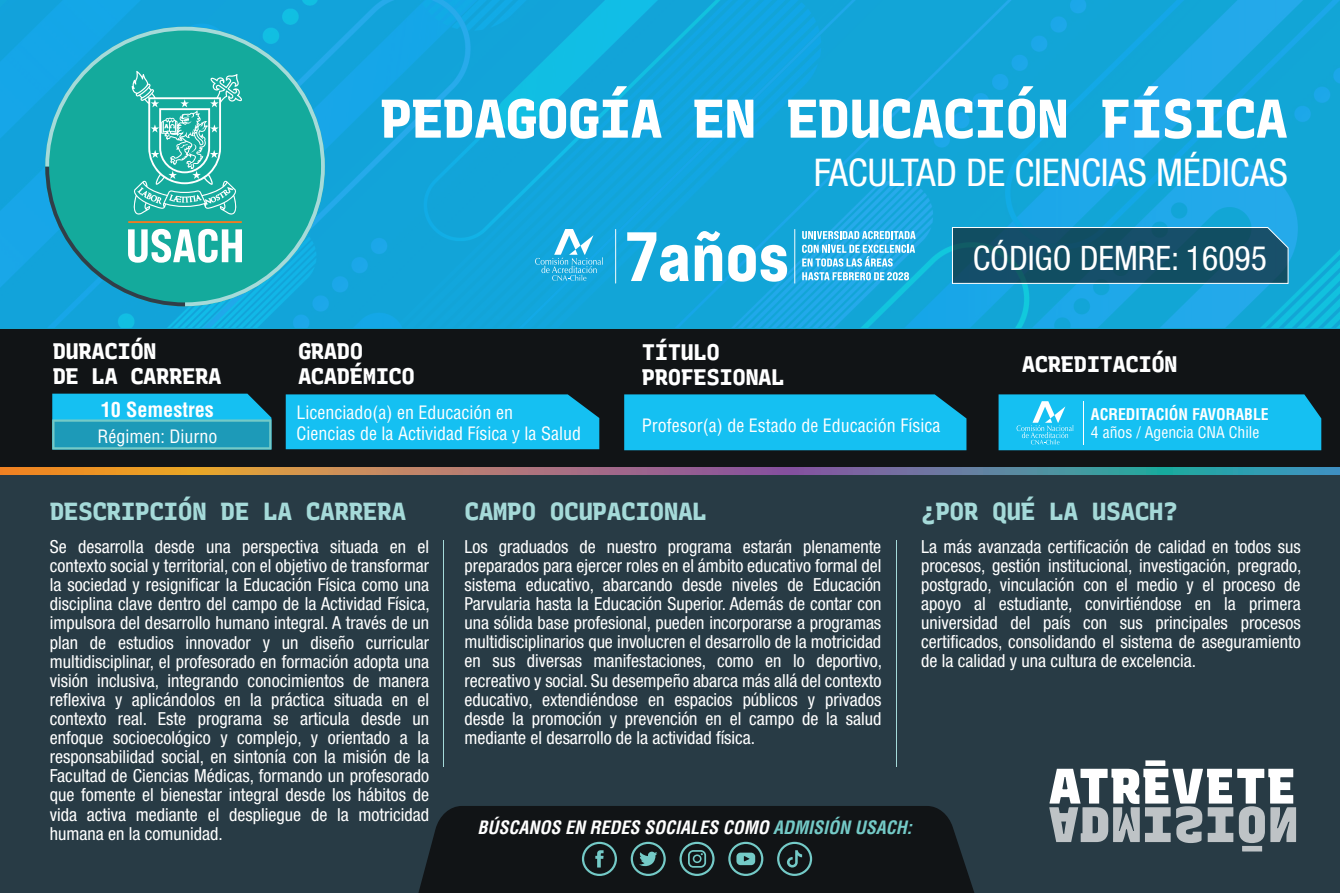
<style>
.page{position:relative;width:1340px;height:893px;background:#fff}
.page>*{position:absolute;margin:0;border:0;box-sizing:border-box;transform-origin:0 0}
.t1{font:800 54.45px "Recursive Monospace";letter-spacing:-.025em;color:#fff}
.t2{font:condensed 38.25px "Helvetica Neue LT Std";color:#fff}
.t3{font:condensed 33.75px "Helvetica Neue LT Std";color:#fff}
.t4{font:800 24.75px "Recursive Monospace";letter-spacing:-.025em;color:#a5dad9}
.t5{font:800 22.5px/24.8px "Recursive Monospace";letter-spacing:-.025em;color:#fff}
.t6{font:700 condensed 20.25px "Helvetica LT Std";color:#fff}
.t7{font:condensed 18px/19.1px "Helvetica Neue LT Std";color:#fff;text-align:justify}
.t8{font:condensed 18px/21.4px "Helvetica LT Std";color:#fff}
.t9{font:italic 700 condensed 18px "Helvetica LT Std";color:#fff}
.t10{font:700 condensed 15.75px "Helvetica LT Std";color:#fff}
.t11{font:condensed 15.75px "Helvetica LT Std";color:#fff}
.s1{color:#74cac7}
</style>
<div class="page">
<div style="left:0;top:328px;width:1339px;height:145px;background:#111416"></div>
<div style="left:0;top:470px;width:1339px;height:423px;background:#283b45"></div>
<svg style="left:0;top:0;width:1339px;height:328px;background:#14a6dc"></svg>
<svg style="left:1049px;top:760px;width:247px;height:91px"></svg>
<div style="left:624px;top:394px;width:342px;height:56px;background:#15c0f2"></div>
<div style="left:286px;top:394px;width:313px;height:55px;background:#15c0f2"></div>
<svg style="left:627px;top:232px;width:61px;height:50px"></svg>
<svg style="left:694px;top:231px;width:28px;height:50px"></svg>
<svg style="left:728px;top:245px;width:59px;height:37px"></svg>
<svg style="left:794px;top:229px;width:1px;height:55px"></svg>
<svg style="left:615px;top:229px;width:1px;height:55px"></svg>
<svg style="left:802px;top:231px;width:113px;height:8px"></svg>
<svg style="left:802px;top:245px;width:113px;height:35px;background:#64c3ea"></svg>
<svg style="left:535px;top:229px;width:68px;height:52px;background:#3bb4e2"></svg>
<div style="left:418px;top:806px;width:557px;height:87px;background:#111416"></div>
<svg style="left:0;top:468px;width:1339px;height:7px;background:#92847b"></svg>
<svg style="left:52px;top:394px;width:219px;height:55px;background:#1fabcf"></svg>
<hr style="left:443px;top:540px;width:1px;height:227px;background:#a5dad9">
<hr style="left:896px;top:540px;width:1px;height:227px;background:#a5dad9">
<svg style="left:951px;top:227px;width:337px;height:57px;background:#1c576e"></svg>
<svg style="left:582px;top:842px;width:35px;height:34px"></svg>
<svg style="left:630px;top:842px;width:35px;height:34px"></svg>
<svg style="left:679px;top:842px;width:35px;height:34px"></svg>
<svg style="left:728px;top:842px;width:35px;height:34px"></svg>
<svg style="left:777px;top:842px;width:35px;height:34px"></svg>
<svg style="left:45px;top:27px;width:280px;height:279px;background:#28aeb0"></svg>
<svg style="left:998px;top:394px;width:323px;height:56px;background:#1abeee"></svg>
<hr style="left:1082px;top:401px;width:1px;height:43px;background:#fff">
<h1 class="t1" style="left:380px;top:76px;width:909px">PEDAGOGÍA EN EDUCACIÓN FÍSICA</h1>
<h2 class="t2" style="left:813px;top:150px;width:475px">FACULTAD DE CIENCIAS MÉDICAS</h2>
<p class="t5" style="left:53px;top:338px;width:170px">DURACIÓN<br>DE LA CARRERA</p>
<p class="t5" style="left:298px;top:338px;width:118px">GRADO<br>ACADÉMICO</p>
<p class="t8" style="left:296px;top:401px;width:286px">Licenciado(a) en Educación en<br>Ciencias de la Actividad Física y la Salud</p>
<p class="t6" style="left:101px;top:396px;width:115px">10 Semestres</p>
<p class="t8" style="left:97px;top:425px;width:121px">Régimen: Diurno</p>
<p class="t5" style="left:642px;top:339px;width:144px">TÍTULO<br>PROFESIONAL</p>
<p class="t8" style="left:642px;top:415px;width:300px">Profesor(a) de Estado de Educación Física</p>
<h3 class="t3" style="left:972px;top:238px;width:296px">CÓDIGO DEMRE: 16095</h3>
<p class="t5" style="left:1021px;top:350px;width:157px">ACREDITACIÓN</p>
<p class="t10" style="left:1090px;top:404px;width:179px">ACREDITACIÓN FAVORABLE</p>
<p class="t11" style="left:1090px;top:422px;width:170px">4 años / Agencia CNA Chile</p>
<h3 class="t4" style="left:50px;top:493px;width:358px">DESCRIPCIÓN DE LA CARRERA</h3>
<h3 class="t4" style="left:464px;top:493px;width:244px">CAMPO OCUPACIONAL</h3>
<h3 class="t4" style="left:921px;top:493px;width:258px">¿POR QUÉ LA USACH?</h3>
<p class="t7" style="left:50px;top:537px;width:382px">Se desarrolla desde una perspectiva situada en el contexto social y territorial, con el objetivo de transformar la sociedad y resignificar la Educación Física como una disciplina clave dentro del campo de la Actividad Física, impulsora del desarrollo humano integral. A través de un plan de estudios innovador y un diseño curricular multidisciplinar, el profesorado en formación adopta una visión inclusiva, integrando conocimientos de manera reflexiva y aplicándolos en la práctica situada en el contexto real. Este programa se articula desde un enfoque socioecológico y complejo, y orientado a la responsabilidad social, en sintonía con la misión de la Facultad de Ciencias Médicas, formando un profesorado que fomente el bienestar integral desde los hábitos de vida activa mediante el despliegue de la motricidad humana en la comunidad.</p>
<p class="t7" style="left:464px;top:537px;width:419px">Los graduados de nuestro programa estarán plenamente preparados para ejercer roles en el ámbito educativo formal del sistema educativo, abarcando desde niveles de Educación Parvularia hasta la Educación Superior. Además de contar con una sólida base profesional, pueden incorporarse a programas multidisciplinarios que involucren el desarrollo de la motricidad en sus diversas manifestaciones, como en lo deportivo, recreativo y social. Su desempeño abarca más allá del contexto educativo, extendiéndose en espacios públicos y privados desde la promoción y prevención en el campo de la salud mediante el desarrollo de la actividad física.</p>
<p class="t7" style="left:921px;top:537px;width:382px">La más avanzada certificación de calidad en todos sus procesos, gestión institucional, investigación, pregrado, postgrado, vinculación con el medio y el proceso de apoyo al estudiante, convirtiéndose en la primera universidad del país con sus principales procesos certificados, consolidando el sistema de aseguramiento de la calidad y una cultura de excelencia.</p>
<p class="t9" style="left:477px;top:816px;width:436px">BÚSCANOS EN REDES SOCIALES COMO <span class="s1">ADMISIÓN USACH:</span></p>
</div>
